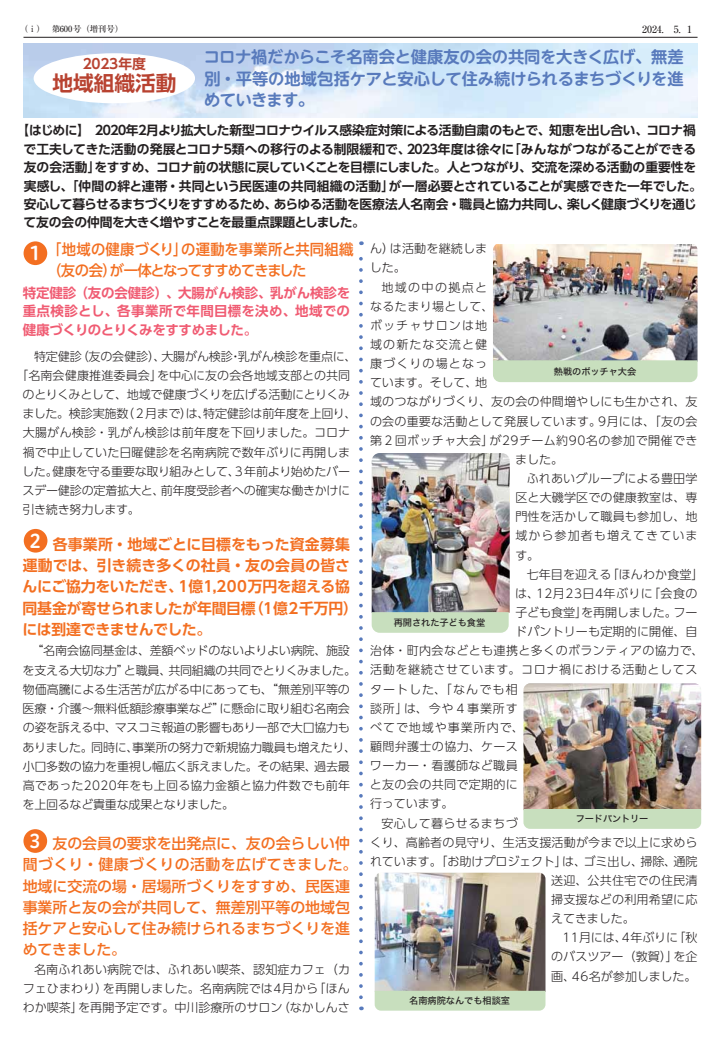
<style>
.page{position:relative;width:721px;height:1062px;background:#fff}
.page>*{position:absolute;margin:0;border:0;box-sizing:border-box;transform-origin:0 0}
.t1{font:20.7px "UD Shin Go Pro De Bold 90 msp RKSJ H";color:#b84230}
.t2{font:18.9px "Hiragino UD Sans R Std W6 90 msp RKSJ H";color:#fff}
.t3{font:16.3px/21.3px "UD Shin M Go Pro De Bold 90 msp RKSJ H";letter-spacing:-.02em;color:#587abc;text-align:justify}
.t4{font:14.9px/21.3px "UD Shin Go Pro Medium 90 msp RKSJ H";color:#f36f21}
.t5{font:14.9px/21.3px "UD Shin Go Pro De Bold 90 msp RKSJ H";letter-spacing:-.015em;color:#f36f21}
.t6{font:14.9px/21.3px "UD Shin Go Pro Medium 90 msp RKSJ H";letter-spacing:-.03em;color:#f36f21;scale:.96 1}
.t7{font:13.8px "UD Shin Go Pro De Bold 90 msp RKSJ H";letter-spacing:-.18em;color:#b84230}
.t8{font:13.5px/18.8px "UD Shin Go Pro De Bold 90 msp RKSJ H";letter-spacing:-.01em;color:#f05b72;text-align:justify}
.t9{font:12.8px/18.4px "UD Shin Go Pro De Bold 90 msp RKSJ H";letter-spacing:-.025em;color:#231f20}
.t10{font:12px/19.1px "UD Shin Go Pro Light 90 msp RKSJ H";letter-spacing:.005em;color:#231f20;text-align:justify}
.t11{font:12px/19.2px "UD Shin Go Pro Light 90 msp RKSJ H";letter-spacing:-.02em;color:#231f20}
.t12{font:12px "UD Shin Go Pro Light 90 msp RKSJ H";letter-spacing:.03em;color:#231f20}
.t13{font:12px "UD Shin Go Pro Light 90 msp RKSJ H";letter-spacing:-.015em;color:#231f20}
.t14{font:12px "UD Shin Go Pro Light 90 msp RKSJ H";letter-spacing:-.025em;color:#231f20}
.t15{font:12px "UD Shin Go Pro Light 90 msp RKSJ H";letter-spacing:.09em;color:#231f20}
.t16{font:12px "UD Shin Go Pro Light 90 msp RKSJ H";letter-spacing:.05em;color:#231f20}
.t17{font:12px "UD Shin Go Pro Light 90 msp RKSJ H";letter-spacing:.025em;color:#231f20}
.t18{font:12px "UD Shin Go Pro Light 90 msp RKSJ H";letter-spacing:.04em;color:#231f20}
.t19{font:12px "UD Shin Go Pro Light 90 msp RKSJ H";letter-spacing:.085em;color:#231f20}
.t20{font:12px "UD Shin Go Pro Light 90 msp RKSJ H";letter-spacing:.065em;color:#231f20}
.t21{font:12px "UD Shin Go Pro Light 90 msp RKSJ H";letter-spacing:.075em;color:#231f20}
.t22{font:12px "UD Shin Go Pro Light 90 msp RKSJ H";letter-spacing:-.03em;color:#231f20}
.t23{font:12px "UD Shin Go Pro Light 90 msp RKSJ H";letter-spacing:.035em;color:#231f20}
.t24{font:12px "UD Shin Go Pro Light 90 msp RKSJ H";letter-spacing:.095em;color:#231f20}
.t25{font:12px "UD Shin Go Pro Light 90 msp RKSJ H";letter-spacing:.115em;color:#231f20}
.t26{font:9.9px "Ryumin Pro Medium 90 msp RKSJ H";color:#231f20}
.t27{font:9.2px "Hira Kaku Std W5 90 msp RKSJ H";letter-spacing:-.01em;color:#231f20}
.t28{font:8.5px "Ryumin Pro Medium 90 msp RKSJ H";letter-spacing:-.02em;color:#231f20}
</style>
<div class="page">
<img style="left:23px;top:44px;width:674px;height:74px">
<div style="left:24px;top:529px;width:23px;height:23px;background:#f36f21;border-radius:50%"></div>
<div style="left:23px;top:829px;width:24px;height:24px;background:#f36f21;border-radius:50%"></div>
<svg style="left:359px;top:241px;width:4px;height:756px"></svg>
<hr style="left:23px;top:37px;width:674px;height:1px;background:#231f20">
<div style="left:34px;top:53px;width:161px;height:50px;background:#fff;border-radius:50%"></div>
<div style="left:24px;top:241px;width:23px;height:24px;background:#f36f21;border-radius:50%"></div>
<img style="left:493px;top:244px;width:204px;height:116px">
<div style="left:493px;top:360px;width:204px;height:22px;background:#c8dfbe"></div>
<img style="left:523px;top:683px;width:178px;height:126px">
<div style="left:523px;top:809px;width:178px;height:20px;background:#c8dfbe"></div>
<img style="left:374px;top:872px;width:171px;height:118px">
<div style="left:374px;top:990px;width:171px;height:20px;background:#c8dfbe"></div>
<img style="left:371px;top:453px;width:138px;height:159px">
<svg style="left:371px;top:612px;width:137px;height:21px;background:#c8dfbf"></svg>
<p class="t28" style="left:20px;top:26px;width:105px">（ⅰ）　 第600号（増刊号）</p>
<p class="t26" style="left:642px;top:26px;width:51px">2024.　5. 1</p>
<p class="t7" style="left:80px;top:58px;width:67px">２０２3年度</p>
<h1 class="t1" style="left:52px;top:75px;width:125px">地域組織活動</h1>
<h3 class="t3" style="left:204px;top:49px;width:481px">コロナ禍だからこそ名南会と健康友の会の共同を大きく広げ、無差別・平等の地域包括ケアと安心して住み続けられるまちづくりを進めていきます。</h3>
<p class="t9" style="left:24px;top:123px;width:680px;text-indent:-7px">【はじめに】２０２０年２月より拡大した新型コロナウイルス感染症対策による活動自粛のもとで、知恵を出し合い、コロナ禍で工夫してきた活動の発展とコロナ５類への移行のよる制限緩和で、２０２３年度は徐々に「みんながつながることができる友の会活動」をすすめ、コロナ前の状態に戻していくことを目標にしました。人とつながり、交流を深める活動の重要性を実感し、「仲間の絆と連帯・共同という民医連の共同組織の活動」が一層必要とされていることが実感できた一年でした。安心して暮らせるまちづくりをすすめるため、あらゆる活動を医療法人名南会・職員と協力共同し、楽しく健康づくりを通じて友の会の仲間を大きく増やすことを最重点課題としました。</p>
<h2 class="t2" style="left:29px;top:246px;width:13px">1</h2>
<p class="t6" style="left:47px;top:241px;width:320px">「地域の健康づくり」の運動を事業所と共同組織（友の会）が一体となってすすめてきました</p>
<p class="t8" style="left:23px;top:285px;width:329px">特定健診（友の会健診）、大腸がん検診、乳がん検診を重点検診とし、各事業所で年間目標を決め、地域での健康づくりのとりくみをすすめました。</p>
<p class="t13" style="left:34px;top:352px;width:324px">特定健診（友の会健診）、大腸がん検診・乳がん検診を重点に、</p>
<p class="t10" style="left:16px;top:367px;width:335px">「名南会健康推進委員会」を中心に友の会各地域支部との共同</p>
<p class="t14" style="left:23px;top:390px;width:329px">のとりくみとして、地域で健康づくりを広げる活動にとりくみ</p>
<p class="t11" style="left:23px;top:406px;width:335px">ました。検診実施数（２月まで）は、特定健診は前年度を上回り、</p>
<p class="t10" style="left:23px;top:425px;width:329px">大腸がん検診・乳がん検診は前年度を下回りました。コロナ</p>
<p class="t10" style="left:23px;top:444px;width:329px">禍で中止していた日曜健診を名南病院で数年ぶりに再開しま</p>
<p class="t14" style="left:22px;top:467px;width:329px">した。健康を守る重要な取り組みとして、３年前より始めたバー</p>
<p class="t13" style="left:23px;top:486px;width:329px">スデー健診の定着拡大と、前年度受診者への確実な働きかけに</p>
<p class="t22" style="left:23px;top:505px;width:119px">引き続き努力します。</p>
<p class="t5" style="left:22px;top:535px;width:337px;text-indent:30px">各事業所・地域ごとに目標をもった資金募集運動では、引き続き多くの社員・友の会員の皆さんにご協力をいただき、1億1,200万円を超える協同基金が寄せられましたが年間目標（1億2千万円）には到達できませんでした。</p>
<p class="t11" style="left:23px;top:642px;width:335px;text-indent:9px">“名南会協同基金は、差額ベッドのないよりよい病院、施設を支える大切な力”と職員、共同組織の共同でとりくみました。物価高騰による生活苦が広がる中にあっても、“無差別平等の医療・介護～無料低額診療事業など”に懸命に取り組む名南会の姿を訴える中、マスコミ報道の影響もあり一部で大口協力もありました。同時に、事業所の努力で新規協力職員も増えたり、小口多数の協力を重視し幅広く訴えました。その結果、過去最高であった2020年をも上回る協力金額と協力件数でも前年を上回るなど貴重な成果となりました。</p>
<p class="t4" style="left:23px;top:834px;width:336px">　　友の会員の要求を出発点に、友の会らしい仲間づくり・健康づくりの活動を広げてきました。地域に交流の場・居場所づくりをすすめ、民医連事業所と友の会が共同して、無差別平等の地域包括ケアと安心して住み続けられるまちづくりを進めてきました。</p>
<p class="t10" style="left:23px;top:961px;width:329px;text-indent:11px">名南ふれあい病院では、ふれあい喫茶、認知症カフェ（カフェひまわり）を再開しました。名南病院では4月から「ほんわか喫茶」を再開予定です。中川診療所のサロン（なかしんさ</p>
<h2 class="t2" style="left:30px;top:533px;width:13px">2</h2>
<h2 class="t2" style="left:29px;top:833px;width:13px">3</h2>
<p class="t10" style="left:370px;top:241px;width:119px">ん）は活動を継続しました。</p>
<p class="t25" style="left:381px;top:282px;width:107px">地域の中の拠点と</p>
<p class="t23" style="left:370px;top:302px;width:125px">なるたまり場として、</p>
<p class="t15" style="left:370px;top:321px;width:119px">ボッチャサロンは地</p>
<p class="t15" style="left:370px;top:340px;width:119px">域の新たな交流と健</p>
<p class="t24" style="left:370px;top:359px;width:119px">康づくりの場となっ</p>
<p class="t10" style="left:370px;top:375px;width:119px">ています。そして、地</p>
<p class="t10" style="left:370px;top:394px;width:329px">域のつながりづくり、友の会の仲間増やしにも生かされ、友</p>
<p class="t10" style="left:370px;top:413px;width:329px">の会の重要な活動として発展しています。9月には、「友の会</p>
<p class="t12" style="left:370px;top:436px;width:329px">第２回ボッチャ大会」が29チーム約90名の参加で開催でき</p>
<p class="t10" style="left:515px;top:451px;width:49px">ました。</p>
<p class="t10" style="left:526px;top:470px;width:172px">ふれあいグループによる豊田学</p>
<p class="t10" style="left:515px;top:490px;width:184px">区と大磯学区での健康教室は、専</p>
<p class="t10" style="left:515px;top:509px;width:184px">門性を活かして職員も参加し、地</p>
<p class="t19" style="left:515px;top:531px;width:184px">域から参加者も増えてきていま</p>
<p class="t10" style="left:515px;top:547px;width:25px">す。</p>
<p class="t10" style="left:526px;top:566px;width:178px">七年目を迎える「ほんわか食堂」</p>
<p class="t18" style="left:515px;top:589px;width:184px">は、12月23日4年ぶりに「会食の</p>
<p class="t10" style="left:515px;top:604px;width:184px">子ども食堂」を再開しました。フー</p>
<p class="t10" style="left:515px;top:623px;width:184px">ドパントリーも定期的に開催、自</p>
<p class="t12" style="left:370px;top:646px;width:335px">治体・町内会などとも連携と多くのボランティアの協力で、</p>
<p class="t16" style="left:370px;top:665px;width:329px">活動を継続させています。コロナ禍における活動としてス</p>
<p class="t15" style="left:370px;top:684px;width:149px">タートした、「なんでも相</p>
<p class="t20" style="left:370px;top:703px;width:149px">談所」は、今や４事業所す</p>
<p class="t21" style="left:370px;top:723px;width:155px">べてで地域や事業所内で、</p>
<p class="t12" style="left:370px;top:742px;width:149px">顧問弁護士の協力、ケース</p>
<p class="t17" style="left:370px;top:761px;width:149px">ワーカー・看護師など職員</p>
<p class="t17" style="left:370px;top:780px;width:149px">と友の会の共同で定期的に</p>
<p class="t10" style="left:370px;top:796px;width:85px">行っています。</p>
<p class="t12" style="left:381px;top:818px;width:138px">安心して暮らせるまちづ</p>
<p class="t10" style="left:370px;top:834px;width:329px">くり、高齢者の見守り、生活支援活動が今まで以上に求めら</p>
<p class="t10" style="left:370px;top:853px;width:329px">れています。「お助けプロジェクト」は、ゴミ出し、掃除、通院</p>
<p class="t10" style="left:551px;top:872px;width:148px">送迎、公共住宅での住民清</p>
<p class="t10" style="left:551px;top:891px;width:148px">掃支援などの利用希望に応</p>
<p class="t10" style="left:551px;top:910px;width:85px">えてきました。</p>
<p class="t10" style="left:562px;top:930px;width:137px">11月には、4年ぶりに「秋</p>
<p class="t10" style="left:551px;top:949px;width:148px">のバスツアー（敦賀）」を企</p>
<p class="t10" style="left:551px;top:968px;width:147px">画、46名が参加しました。</p>
<p class="t27" style="left:554px;top:368px;width:84px">熱戦のボッチャ大会</p>
<p class="t27" style="left:394px;top:619px;width:93px">再開された子ども食堂</p>
<p class="t27" style="left:575px;top:815px;width:74px">フードパントリー</p>
<p class="t27" style="left:409px;top:997px;width:102px">名南病院なんでも相談室</p>
</div>
